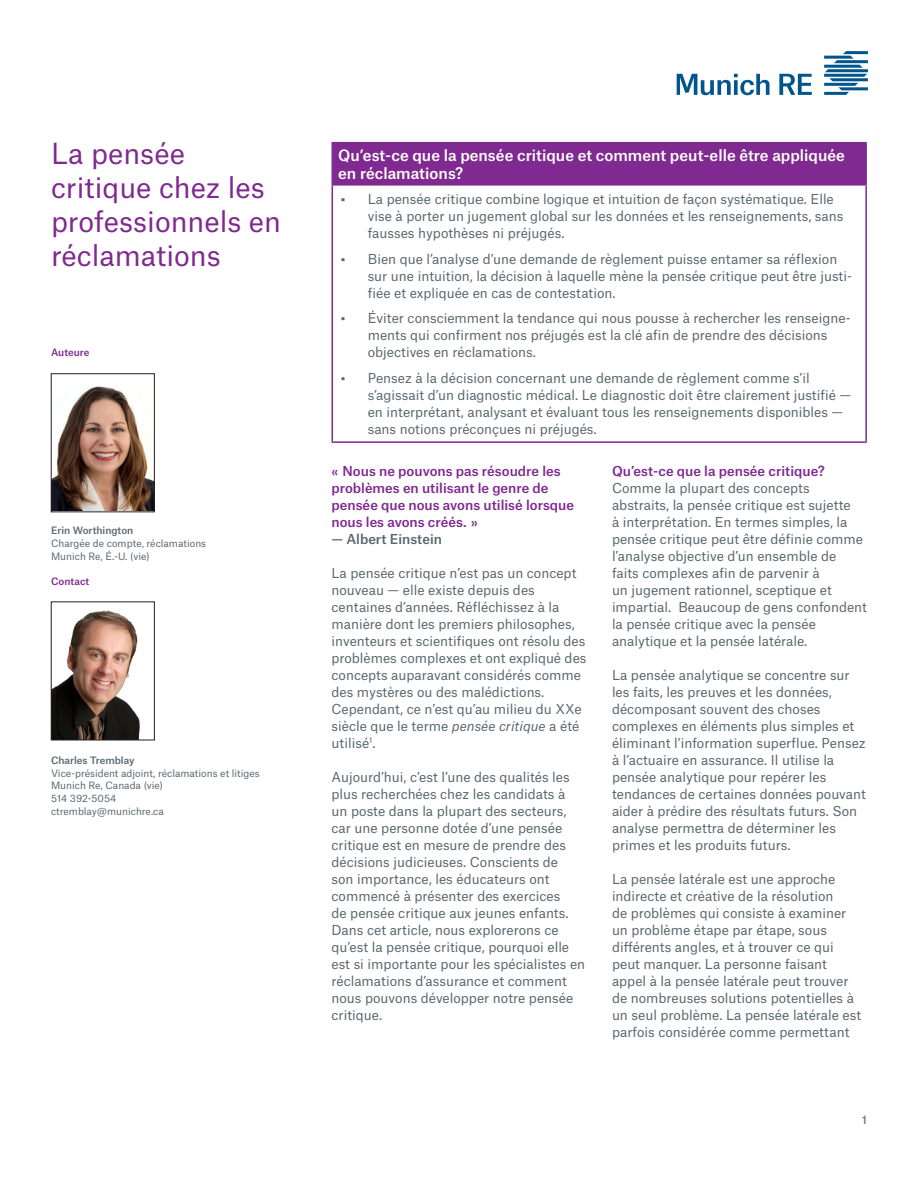
<style>
.page{position:relative;width:918px;height:1188px;background:#fff}
.page>*{position:absolute;margin:0;border:0;box-sizing:border-box;transform-origin:0 0}
.t1{font:27.75px/34px "Munich Re";color:#802990}
.t2{font:500 15px/18px "Munich Re";color:#fff}
.t3{font:13.2px/17px "Munich Re";color:#5a676e}
.t4{font:500 13.2px/17px "Munich Re";color:#802990}
.t5{font:500 13.2px "Munich Re";color:#5a676e}
.t6{font:500 11.25px "Munich Re";color:#797f84}
.t7{font:9.75px/12.8px "Munich Re";color:#5a676e}
.t8{font:500 9.75px "Munich Re";color:#5a676e}
.t9{font:500 9.75px "Munich Re";color:#802990}
.s1{font-family:"Times New Roman"}
.s2{font-style:italic}
</style>
<div class="page">
<img style="left:53px;top:386px;width:100px;height:124px">
<div style="left:51px;top:374px;width:104px;height:138px;border:1px solid #231f20"></div>
<img style="left:53px;top:610px;width:87px;height:128px">
<div style="left:51px;top:602px;width:104px;height:138px;border:1px solid #231f20"></div>
<div style="left:332px;top:143px;width:534px;height:42px;background:#802990"></div>
<hr style="left:332px;top:186px;width:1px;height:255px;background:#802990">
<hr style="left:865px;top:186px;width:2px;height:255px;background:#802990">
<hr style="left:332px;top:441px;width:535px;height:2px;background:#802990">
<hr style="left:332px;top:142px;width:535px;height:1px;background:#802990">
<hr style="left:865px;top:143px;width:2px;height:41px;background:#802990">
<hr style="left:332px;top:184px;width:535px;height:2px;background:#802990">
<svg style="left:677px;top:51px;width:191px;height:44px"></svg>
<p class="t1" style="left:51px;top:134px;width:231px">La pensée critique chez les professionnels en réclamations</p>
<p class="t9" style="left:51px;top:344px;width:40px">Auteure</p>
<p class="t8" style="left:51px;top:523px;width:84px">Erin Worthington</p>
<p class="t7" style="left:51px;top:536px;width:157px">Chargée de compte, réclamations<br>Munich Re, É.-U. (vie)</p>
<p class="t9" style="left:51px;top:574px;width:40px">Contact</p>
<p class="t8" style="left:51px;top:752px;width:85px">Charles Tremblay</p>
<p class="t7" style="left:51px;top:766px;width:210px">Vice-président adjoint, réclamations et litiges<br>Munich Re, Canada (vie)</p>
<p class="t7" style="left:51px;top:791px;width:114px">514 392-5054 ctremblay@munichre.ca</p>
<p class="t2" style="left:338px;top:145px;width:508px">Qu’est-ce que la pensée critique et comment peut-elle être appliquée en réclamations?</p>
<p class="t3" style="left:368px;top:189px;width:477px;text-indent:-27px"><span class="s1">▪</span> La pensée critique combine logique et intuition de façon systématique. Elle vise à porter un jugement global sur les données et les renseignements, sans fausses hypothèses ni préjugés.</p>
<p class="t3" style="left:368px;top:249px;width:486px;text-indent:-27px"><span class="s1">▪</span> Bien que l’analyse d’une demande de règlement puisse entamer sa réflexion sur une intuition, la décision à laquelle mène la pensée critique peut être justi&shy;fiée et expliquée en cas de contestation.</p>
<p class="t3" style="left:368px;top:308px;width:484px;text-indent:-27px"><span class="s1">▪</span> Éviter consciemment la tendance qui nous pousse à rechercher les renseigne&shy;ments qui confirment nos préjugés est la clé afin de prendre des décisions objectives en réclamations.</p>
<p class="t3" style="left:368px;top:368px;width:485px;text-indent:-27px"><span class="s1">▪</span> Pensez à la décision concernant une demande de règlement comme s’il s’agissait d’un diagnostic médical. Le diagnostic doit être clairement justifié — en interprétant, analysant et évaluant tous les renseignements disponibles — sans notions préconçues ni préjugés.</p>
<p class="t4" style="left:332px;top:461px;width:244px">« Nous ne pouvons pas résoudre les problèmes en utilisant le genre de pensée que nous avons utilisé lorsque nous les avons créés. »</p>
<p class="t5" style="left:332px;top:528px;width:112px">— Albert Einstein</p>
<p class="t3" style="left:332px;top:563px;width:256px">La pensée critique n’est pas un concept nouveau — elle existe depuis des centaines d’années. Réfléchissez à la manière dont les premiers philosophes, inventeurs et scientifiques ont résolu des problèmes complexes et ont expliqué des concepts auparavant considérés comme des mystères ou des malédictions.<br>Cependant, ce n’est qu’au milieu du XXe siècle que le terme <span class="s2">pensée critique</span> a été utilisé<sup>1</sup>.</p>
<p class="t3" style="left:332px;top:767px;width:255px">Aujourd’hui, c’est l’une des qualités les plus recherchées chez les candidats à<br>un poste dans la plupart des secteurs, car une personne dotée d’une pensée critique est en mesure de prendre des décisions judicieuses. Conscients de<br>son importance, les éducateurs ont commencé à présenter des exercices<br>de pensée critique aux jeunes enfants.<br>Dans cet article, nous explorerons ce qu’est la pensée critique, pourquoi elle est si importante pour les spécialistes en réclamations d’assurance et comment nous pouvons développer notre pensée critique.</p>
<p class="t4" style="left:612px;top:461px;width:214px">Qu’est-ce que la pensée critique?</p>
<p class="t3" style="left:612px;top:478px;width:256px">Comme la plupart des concepts abstraits, la pensée critique est sujette<br>à interprétation. En termes simples, la pensée critique peut être définie comme l’analyse objective d’un ensemble de<br>faits complexes afin de parvenir à<br>un jugement rationnel, sceptique et impartial. Beaucoup de gens confondent la pensée critique avec la pensée analytique et la pensée latérale.</p>
<p class="t3" style="left:612px;top:665px;width:255px">La pensée analytique se concentre sur les faits, les preuves et les données, décomposant souvent des choses complexes en éléments plus simples et éliminant l’information superflue. Pensez à l’actuaire en assurance. Il utilise la pensée analytique pour repérer les tendances de certaines données pouvant aider à prédire des résultats futurs. Son analyse permettra de déterminer les primes et les produits futurs.</p>
<p class="t3" style="left:612px;top:869px;width:251px">La pensée latérale est une approche indirecte et créative de la résolution<br>de problèmes qui consiste à examiner un problème étape par étape, sous différents angles, et à trouver ce qui peut manquer. La personne faisant appel à la pensée latérale peut trouver de nombreuses solutions potentielles à un seul problème. La pensée latérale est parfois considérée comme permettant</p>
<p class="t6" style="left:862px;top:1111px;width:6px">1</p>
</div>
